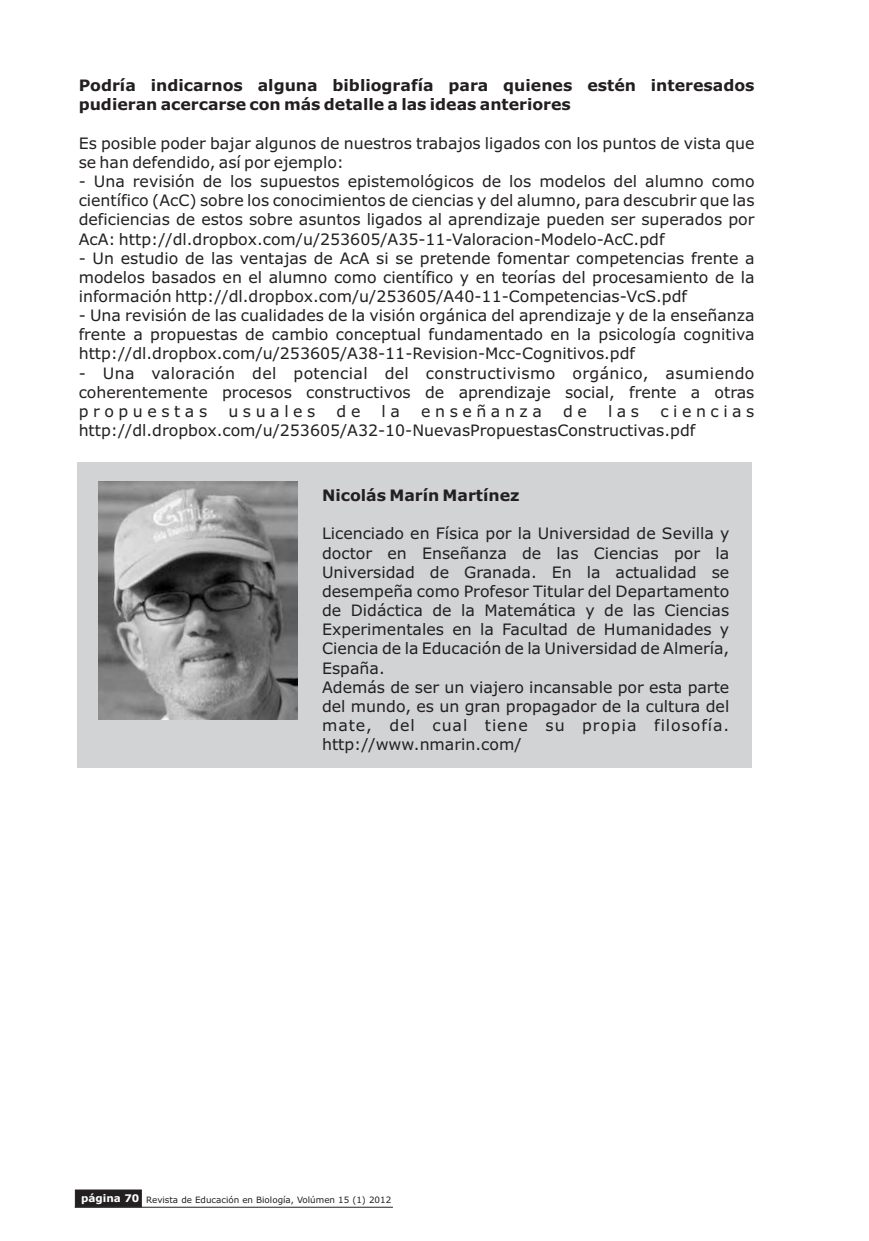
<style>
.page{position:relative;width:869px;height:1241px;background:#fff}
.page>*{position:absolute;margin:0;border:0;box-sizing:border-box;transform-origin:0 0}
.t1{font:15.75px/19.1px "Verdana";color:#231f20;text-align:justify}
.t2{font:700 15.75px/19.1px "Verdana";color:#231f20}
.t3{font:15.75px "Verdana";letter-spacing:.29em;color:#231f20}
.t4{font:8.75px "Verdana";color:#231f20}
</style>
<div class="page">
<div style="left:77px;top:462px;width:674px;height:305px;background:#d1d3d4"></div>
<img style="left:98px;top:481px;width:199px;height:238px">
<svg style="left:74px;top:1189px;width:68px;height:18px"></svg>
<hr style="left:75px;top:1206px;width:318px;height:1px;background:#231f20">
<p class="t2" style="left:79px;top:77px;width:677px">Podría indicarnos alguna bibliografía para quienes estén interesados pudieran acercarse con más detalle a las ideas anteriores</p>
<p class="t1" style="left:79px;top:135px;width:677px">Es posible poder bajar algunos de nuestros trabajos ligados con los puntos de vista que se han defendido, así por ejemplo:</p>
<p class="t1" style="left:79px;top:173px;width:677px">- Una revisión de los supuestos epistemológicos de los modelos del alumno como científico (AcC) sobre los conocimientos de ciencias y del alumno, para descubrir que las deficiencias de estos sobre asuntos ligados al aprendizaje pueden ser superados por AcA: http://dl.dropbox.com/u/253605/A35-11-Valoracion-Modelo-AcC.pdf</p>
<p class="t1" style="left:79px;top:250px;width:677px">- Un estudio de las ventajas de AcA si se pretende fomentar competencias frente a modelos basados en el alumno como científico y en teorías del procesamiento de la información http://dl.dropbox.com/u/253605/A40-11-Competencias-VcS.pdf</p>
<p class="t1" style="left:79px;top:307px;width:677px">- Una revisión de las cualidades de la visión orgánica del aprendizaje y de la enseñanza frente a propuestas de cambio conceptual fundamentado en la psicología cognitiva http://dl.dropbox.com/u/253605/A38-11-Revision-Mcc-Cognitivos.pdf</p>
<p class="t1" style="left:79px;top:364px;width:677px">- Una valoración del potencial del constructivismo orgánico, asumiendo coherentemente procesos constructivos de aprendizaje social, frente a otras propuestas</p>
<p class="t3" style="left:228px;top:405px;width:88px">usuales</p>
<p class="t1" style="left:336px;top:403px;width:25px">d e</p>
<p class="t1" style="left:381px;top:403px;width:20px">l a</p>
<p class="t3" style="left:421px;top:405px;width:122px">enseñanza</p>
<p class="t1" style="left:562px;top:403px;width:25px">d e</p>
<p class="t1" style="left:607px;top:403px;width:33px">las</p>
<p class="t1" style="left:79px;top:403px;width:677px;text-indent:581px">ciencias http://dl.dropbox.com/u/253605/A32-10-NuevasPropuestasConstructivas.pdf</p>
<p class="t2" style="left:322px;top:487px;width:199px">Nicolás Marín Martínez</p>
<p class="t1" style="left:322px;top:525px;width:408px;text-align:left">Licenciado en Física por la Universidad de Sevilla y doctor en Enseñanza de las Ciencias por la Universidad de Granada. En la actualidad se desempeña como Profesor Titular del Departamento de Didáctica de la Matemática y de las Ciencias Experimentales en la Facultad de Humanidades y Ciencia de la Educación de la Universidad de Almería, España.<br>Además de ser un viajero incansable por esta parte del mundo, es un gran propagador de la cultura del mate, del cual tiene su propia filosofía. http://www.nmarin.com/</p>
<p class="t4" style="left:81px;top:1196px;width:311px"><sup>página</sup> <sup>70</sup> Revista de Educación en Biología, Volúmen 15 (1) 2012</p>
</div>
